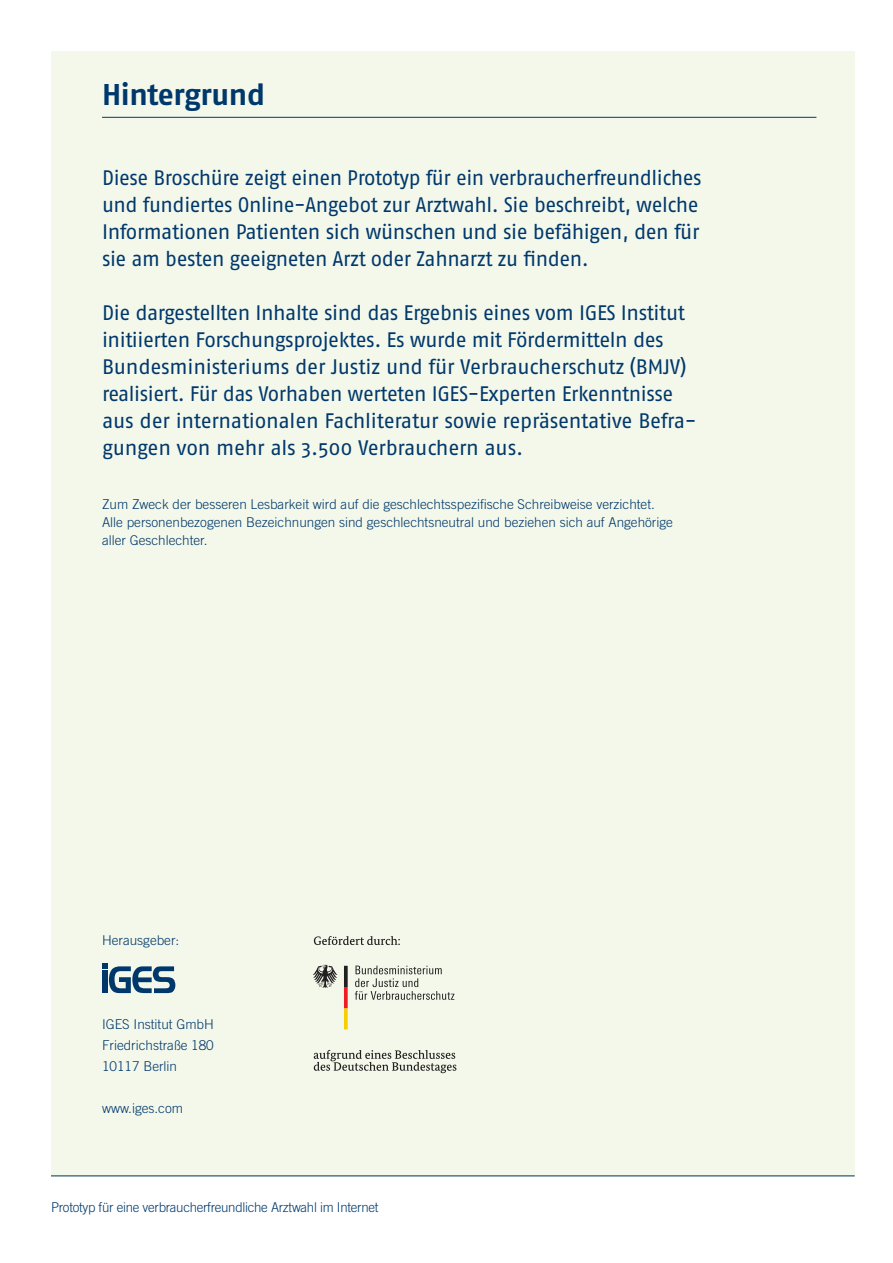
<style>
.page{position:relative;width:893px;height:1263px;background:#fff}
.page>*{position:absolute;margin:0;border:0;box-sizing:border-box;transform-origin:0 0}
.t1{font:700 30px "Fago No";letter-spacing:-.015em;color:#01386b}
.t2{font:21px/27px "Fago No";letter-spacing:-.02em;color:#01386b}
.t3{font:300 13.5px/18px "Trade Gothic";color:#01386b}
.t4{font:300 13.5px "Trade Gothic";letter-spacing:-.02em;color:#01386b}
</style>
<div class="page">
<div style="left:51px;top:51px;width:803px;height:1125px;background:#f3f8eb"></div>
<hr style="left:102px;top:117px;width:714px;height:1px;background:#01386b">
<hr style="left:51px;top:1175px;width:804px;height:1px;background:#01386b">
<svg style="left:102px;top:963px;width:73px;height:30px"></svg>
<svg style="left:313px;top:936px;width:143px;height:137px"></svg>
<h1 class="t1" style="left:102px;top:77px;width:165px">Hintergrund</h1>
<p class="t2" style="left:102px;top:164px;width:601px">Diese Broschüre zeigt einen Prototyp für ein verbraucherfreundliches und fundiertes Online-Angebot zur Arztwahl. Sie beschreibt, welche Informationen Patienten sich wünschen und sie befähigen, den für sie am besten geeigneten Arzt oder Zahnarzt zu finden.</p>
<p class="t2" style="left:102px;top:299px;width:596px">Die dargestellten Inhalte sind das Ergebnis eines vom IGES Institut initiierten Forschungsprojektes. Es wurde mit Fördermitteln des Bundesministeriums der Justiz und für Verbraucherschutz (BMJV) realisiert. Für das Vorhaben werteten IGES-Experten Erkenntnisse aus der internationalen Fachliteratur sowie repräsentative Befra&shy;gungen von mehr als 3.500 Verbrauchern aus.</p>
<p class="t3" style="left:102px;top:495px;width:572px">Zum Zweck der besseren Lesbarkeit wird auf die geschlechtsspezifische Schreibweise verzichtet.<br>Alle personenbezogenen Bezeichnungen sind geschlechtsneutral und beziehen sich auf Angehörige aller Geschlechter.</p>
<p class="t3" style="left:102px;top:931px;width:79px">Herausgeber:</p>
<p class="t3" style="left:102px;top:1014px;width:113px;line-height:21px;text-align:justify">IGES Institut GmbH Friedrichstraße 180<br>10117 Berlin</p>
<p class="t3" style="left:102px;top:1099px;width:83px">www.iges.com</p>
<p class="t4" style="left:51px;top:1199px;width:329px">Prototyp für eine verbraucherfreundliche Arztwahl im Internet</p>
</div>
